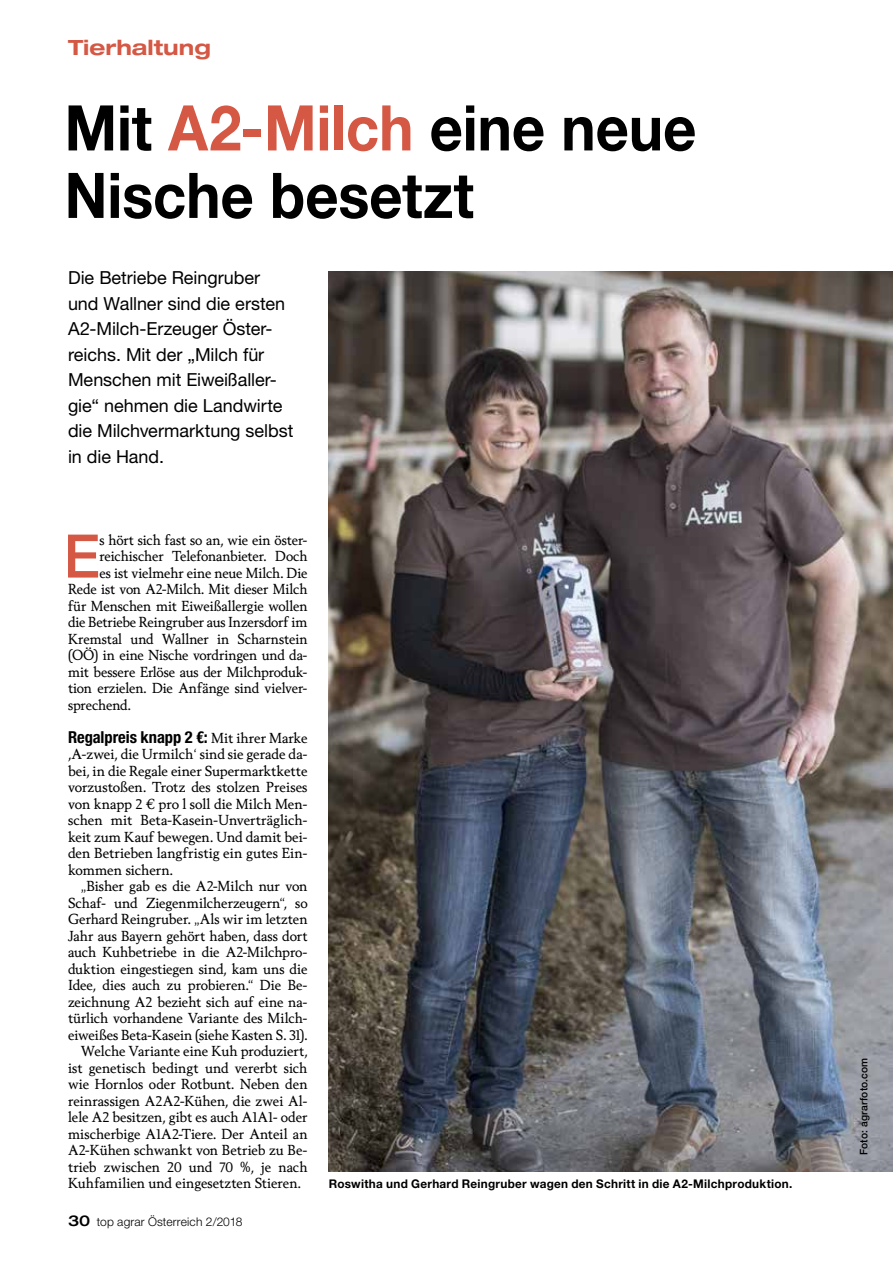
<style>
.page{position:relative;width:893px;height:1263px;background:#fff}
.page>*{position:absolute;margin:0;border:0;box-sizing:border-box;transform-origin:0 0}
.t1{font:700 63px/67.5px "Helvetica Neue LT Pro";letter-spacing:-.005em;color:#000;scale:.92 1}
.t2{font:500 60.15px "Helvetica Neue LT Pro";color:#d45844;scale:.96 1}
.t3{font:700 expanded 21px "Helvetica Neue LT Pro";color:#d45844}
.t4{font:18px/25.5px "Helvetica Neue LT Pro";letter-spacing:-.005em;color:#000}
.t5{font:700 condensed 16.5px "Helvetica Neue LT Pro";letter-spacing:-.005em;color:#000}
.t6{font:13.95px/16.5px "Berling Nova Text Pro";letter-spacing:-.005em;color:#000;text-align:justify}
.t7{font:13.95px "Berling Nova Text Pro";letter-spacing:-.005em;color:#000;scale:.96 1}
.t8{font:700 12px "Helvetica Neue LT Pro";letter-spacing:.025em;color:#000}
.t9{font:300 12px "Helvetica Neue LT Pro";letter-spacing:.015em;color:#000}
.t10{font:500 10.5px "Helvetica Neue LT Pro";letter-spacing:.015em;color:#000}
.s1{color:#d45844}
.s2{font-family:"Berling Nova Text Pro";font-weight:400;font-stretch:normal;font-size:13.95px}
.s3{font-weight:500;font-stretch:expanded;font-size:15px}
</style>
<div class="page">
<img style="left:329px;top:271px;width:564px;height:901px">
<h3 class="t3" style="left:68px;top:34px;width:144px">Tierhaltung</h3>
<h1 class="t1" style="left:65px;top:92px;width:688px">Mit <span class="s1">A2-Milch</span> eine neue<br>Nische besetzt</h1>
<p class="t4" style="left:68px;top:265px;width:227px">Die Betriebe Reingruber und Wallner sind die ersten<br>A2-Milch-Erzeuger Öster&shy;reichs. Mit der „Milch für<br>Menschen mit Eiweißaller&shy;gie“ nehmen die Landwirte die Milchvermarktung selbst in die Hand.</p>
<h2 class="t2" style="left:64px;top:520px;width:39px">E</h2>
<p class="t7" style="left:99px;top:531px;width:218px">s hört sich fast so an, wie ein öster-</p>
<p class="t7" style="left:99px;top:547px;width:218px">reichischer Telefonanbieter. Doch</p>
<p class="t7" style="left:99px;top:564px;width:218px">es ist vielmehr eine neue Milch. Die</p>
<p class="t7" style="left:68px;top:580px;width:251px">Rede ist von A2-Milch. Mit dieser Milch</p>
<p class="t7" style="left:68px;top:597px;width:251px">für Menschen mit Eiweißallergie wollen</p>
<p class="t7" style="left:68px;top:613px;width:251px">die Betriebe Reingruber aus Inzersdorf im</p>
<p class="t7" style="left:68px;top:630px;width:251px">Kremstal und Wallner in Scharnstein</p>
<p class="t7" style="left:68px;top:646px;width:251px">(OÖ) in eine Nische vordringen und da-</p>
<p class="t7" style="left:68px;top:663px;width:251px">mit bessere Erlöse aus der Milchproduk-</p>
<p class="t7" style="left:68px;top:679px;width:251px">tion erzielen. Die Anfänge sind vielver-</p>
<p class="t7" style="left:68px;top:696px;width:67px">sprechend.</p>
<p class="t5" style="left:68px;top:727px;width:241px">Regalpreis knapp 2 €: <span class="s2">Mit ihrer Marke</span></p>
<p class="t6" style="left:68px;top:745px;width:241px">,A-zwei, die Urmilch‘ sind sie gerade da&shy;bei, in die Regale einer Supermarktkette vorzustoßen. Trotz des stolzen Preises von knapp 2 € pro l soll die Milch Men&shy;schen mit Beta-Kasein-Unverträglich&shy;keit zum Kauf bewegen. Und damit bei&shy;den Betrieben langfristig ein gutes Ein&shy;kommen sichern.</p>
<p class="t6" style="left:81px;top:877px;width:228px">„Bisher gab es die A2-Milch nur von</p>
<p class="t6" style="left:68px;top:894px;width:241px">Schaf- und Ziegenmilcherzeugern“, so</p>
<p class="t6" style="left:68px;top:910px;width:241px">Gerhard Reingruber. „Als wir im letzten</p>
<p class="t6" style="left:68px;top:927px;width:241px">Jahr aus Bayern gehört haben, dass dort</p>
<p class="t6" style="left:68px;top:943px;width:241px">auch Kuhbetriebe in die A2-Milchpro-</p>
<p class="t6" style="left:68px;top:960px;width:241px">duktion eingestiegen sind, kam uns die</p>
<p class="t6" style="left:68px;top:976px;width:241px">Idee, dies auch zu probieren.“ Die Be-</p>
<p class="t6" style="left:68px;top:993px;width:241px">zeichnung A2 bezieht sich auf eine na-</p>
<p class="t6" style="left:68px;top:1009px;width:241px">türlich vorhandene Variante des Milch-</p>
<p class="t6" style="left:68px;top:1026px;width:241px">eiweißes Beta-Kasein (siehe Kasten S. 31).</p>
<p class="t6" style="left:81px;top:1042px;width:228px">Welche Variante eine Kuh produziert,</p>
<p class="t6" style="left:68px;top:1059px;width:241px">ist genetisch bedingt und vererbt sich</p>
<p class="t6" style="left:68px;top:1075px;width:241px">wie Hornlos oder Rotbunt. Neben den</p>
<p class="t6" style="left:68px;top:1092px;width:241px">reinrassigen A2A2-Kühen, die zwei Al-</p>
<p class="t6" style="left:68px;top:1108px;width:241px">lele A2 besitzen, gibt es auch A1A1- oder</p>
<p class="t6" style="left:68px;top:1125px;width:241px">mischerbige A1A2-Tiere. Der Anteil an</p>
<p class="t6" style="left:68px;top:1141px;width:241px">A2-Kühen schwankt von Betrieb zu Be-</p>
<p class="t6" style="left:68px;top:1158px;width:241px">trieb zwischen 20 und 70 %, je nach</p>
<p class="t6" style="left:68px;top:1174px;width:234px">Kuhfamilien und eingesetzten Stieren.</p>
<p class="t9" style="left:68px;top:1214px;width:176px"><span class="s3">30</span> top agrar Österreich 2/2018</p>
<p class="t8" style="left:329px;top:1176px;width:465px">Roswitha und Gerhard Reingruber wagen den Schritt in die A2-Milchproduktion.</p>
<p class="t10" style="left:857px;top:1155px;width:99px;rotate:-90deg">Foto: agrarfoto.com</p>
</div>
